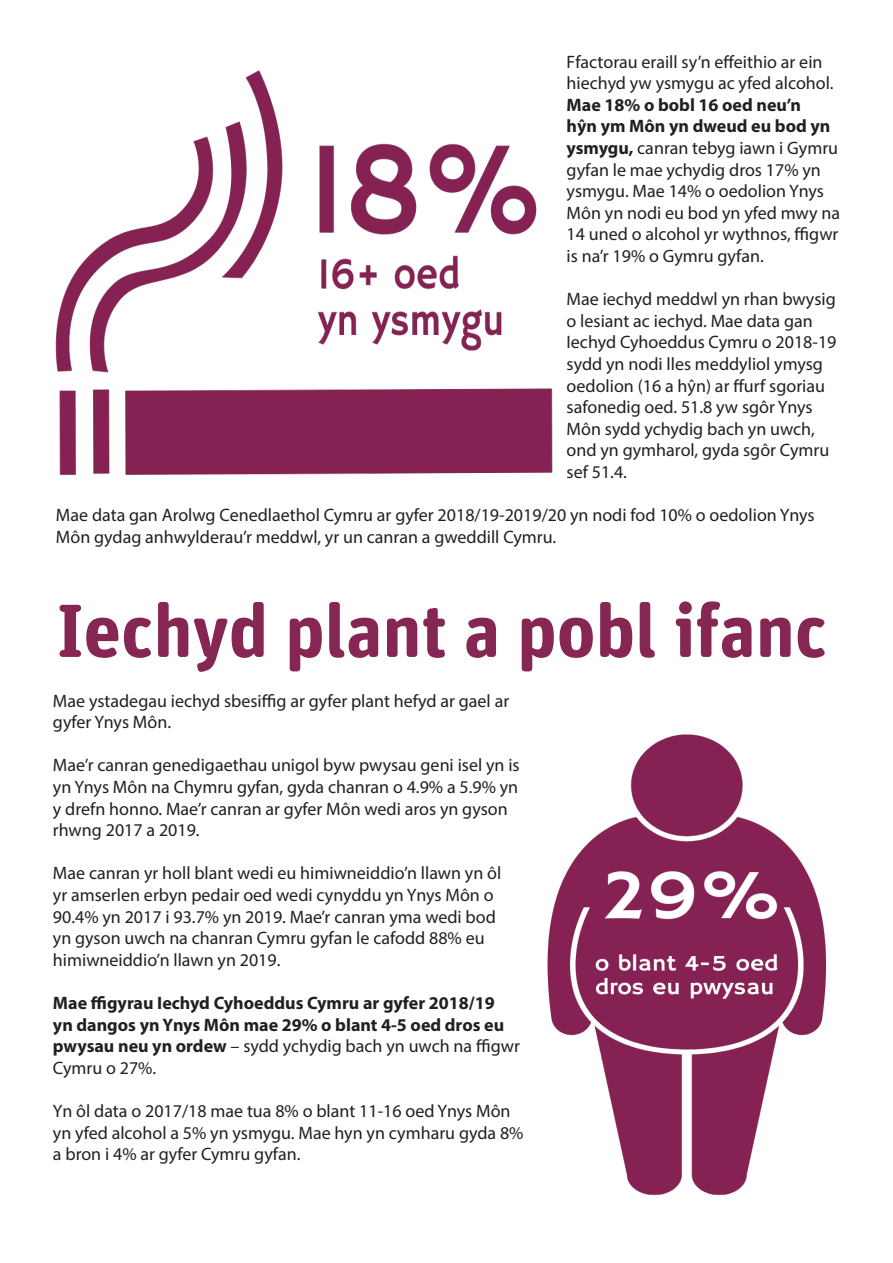
<style>
.page{position:relative;width:893px;height:1263px;background:#fff}
.page>*{position:absolute;margin:0;border:0;box-sizing:border-box;transform-origin:0 0}
.t1{font:700 75px "Unit Rounded Pro";color:#862653}
.t2{font:18px/21.6px "Myriad Pro";color:#231f20}
.t3{font:700 18px/21.6px "Myriad Pro";color:#231f20}
.s1{font-weight:700}
.s2{font-weight:400}
</style>
<div class="page">
<img style="left:547px;top:734px;width:280px;height:462px">
<img style="left:55px;top:70px;width:498px;height:405px">
<p class="t2" style="left:567px;top:50px;width:275px">Ffactorau eraill sy’n effeithio ar ein hiechyd yw ysmygu ac yfed alcohol.<br><span class="s1">Mae 18% o bobl 16 oed neu’n<br>hŷn ym Môn yn dweud eu bod yn ysmygu,</span> canran tebyg iawn i Gymru gyfan le mae ychydig dros 17% yn ysmygu. Mae 14% o oedolion Ynys<br>Môn yn nodi eu bod yn yfed mwy na<br>14 uned o alcohol yr wythnos, ffigwr is na’r 19% o Gymru gyfan.</p>
<p class="t2" style="left:567px;top:288px;width:271px">Mae iechyd meddwl yn rhan bwysig o lesiant ac iechyd. Mae data gan<br>Iechyd Cyhoeddus Cymru o 2018-19 sydd yn nodi lles meddyliol ymysg oedolion (16 a hŷn) ar ffurf sgoriau safonedig oed. 51.8 yw sgôr Ynys<br>Môn sydd ychydig bach yn uwch, ond yn gymharol, gyda sgôr Cymru sef 51.4.</p>
<p class="t2" style="left:56px;top:504px;width:760px">Mae data gan Arolwg Cenedlaethol Cymru ar gyfer 2018/19-2019/20 yn nodi fod 10% o oedolion Ynys<br>Môn gydag anhwylderau’r meddwl, yr un canran a gweddill Cymru.</p>
<p class="t1" style="left:56px;top:577px;width:773px">Iechyd plant a pobl ifanc</p>
<p class="t2" style="left:53px;top:689px;width:458px">Mae ystadegau iechyd sbesiffig ar gyfer plant hefyd ar gael ar gyfer Ynys Môn.</p>
<p class="t2" style="left:53px;top:754px;width:468px">Mae’r canran genedigaethau unigol byw pwysau geni isel yn is yn Ynys Môn na Chymru gyfan, gyda chanran o 4.9% a 5.9% yn y drefn honno. Mae’r canran ar gyfer Môn wedi aros yn gyson rhwng 2017 a 2019.</p>
<p class="t2" style="left:53px;top:862px;width:450px">Mae canran yr holl blant wedi eu himiwneiddio’n llawn yn ôl yr amserlen erbyn pedair oed wedi cynyddu yn Ynys Môn o 90.4% yn 2017 i 93.7% yn 2019. Mae’r canran yma wedi bod yn gyson uwch na chanran Cymru gyfan le cafodd 88% eu himiwneiddio’n llawn yn 2019.</p>
<p class="t3" style="left:53px;top:991px;width:468px">Mae ffigyrau Iechyd Cyhoeddus Cymru ar gyfer 2018/19<br>yn dangos yn Ynys Môn mae 29% o blant 4-5 oed dros eu pwysau neu yn ordew <span class="s2">– sydd ychydig bach yn uwch na ffigwr Cymru o 27%.</span></p>
<p class="t2" style="left:53px;top:1100px;width:472px">Yn ôl data o 2017/18 mae tua 8% o blant 11-16 oed Ynys Môn yn yfed alcohol a 5% yn ysmygu. Mae hyn yn cymharu gyda 8% a bron i 4% ar gyfer Cymru gyfan.</p>
</div>
